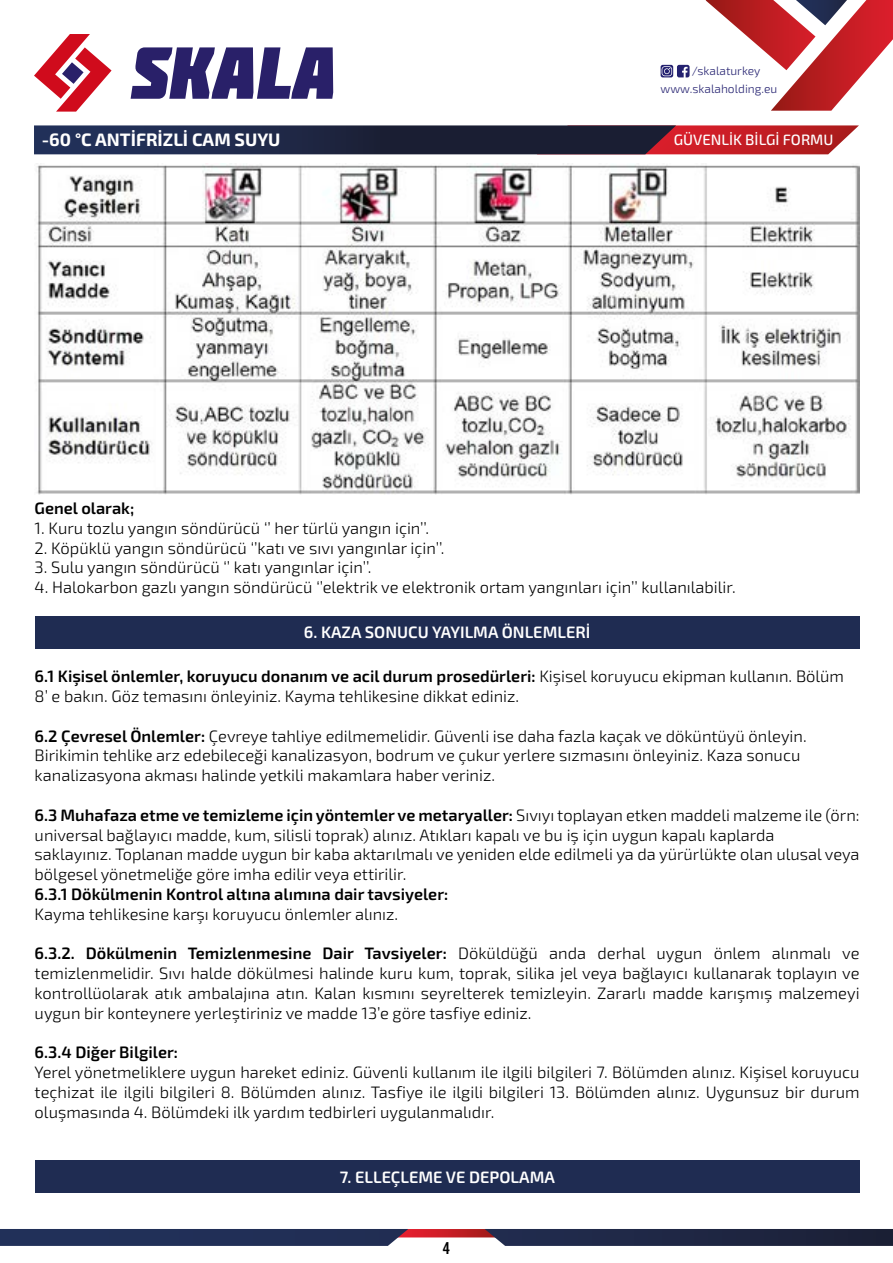
<style>
.page{position:relative;width:893px;height:1263px;background:#fff}
.page>*{position:absolute;margin:0;border:0;box-sizing:border-box;transform-origin:0 0}
.t1{font:700 18px "Exo 2";color:#fff}
.t2{font:300 16.5px/19.8px "Exo 2";color:#000}
.t3{font:600 16.5px "Exo 2";color:#000}
.t4{font:600 16.5px "Exo 2";color:#fff}
.t5{font:condensed 16.5px "Trade Gothic Bold Twenty";color:#000}
.t6{font:500 15px "Exo 2";color:#fff}
.t7{font:300 12px/17.4px "Exo 2";color:#242170}
.s1{font-weight:600}
</style>
<div class="page">
<svg style="left:0;top:1229px;width:893px;height:17px;background:#353756"></svg>
<svg style="left:34px;top:34px;width:78px;height:78px"></svg>
<svg style="left:131px;top:47px;width:202px;height:52px"></svg>
<svg style="left:706px;top:0;width:187px;height:111px"></svg>
<svg style="left:661px;top:65px;width:29px;height:12px"></svg>
<svg style="left:34px;top:125px;width:825px;height:29px;background:#482940"></svg>
<img style="left:37px;top:165px;width:823px;height:329px">
<div style="left:35px;top:616px;width:825px;height:33px;background:#1f2c52"></div>
<div style="left:35px;top:1161px;width:825px;height:32px;background:#1f2c52"></div>
<p class="t7" style="left:661px;top:63px;width:118px;text-indent:31px">/skalaturkey www.skalaholding.eu</p>
<p class="t1" style="left:42px;top:129px;width:240px">-60 °C ANTİFRİZLİ CAM SUYU</p>
<p class="t6" style="left:674px;top:131px;width:161px">GÜVENLİK BİLGİ FORMU</p>
<p class="t3" style="left:35px;top:498px;width:101px">Genel olarak;</p>
<p class="t2" style="left:35px;top:518px;width:396px">1. Kuru tozlu yangın söndürücü ‘’ her türlü yangın için’’.</p>
<p class="t2" style="left:35px;top:538px;width:411px">2. Köpüklü yangın söndürücü ‘’katı ve sıvı yangınlar için’’.</p>
<p class="t2" style="left:35px;top:558px;width:338px">3. Sulu yangın söndürücü ‘’ katı yangınlar için’’.</p>
<p class="t2" style="left:35px;top:578px;width:703px">4. Halokarbon gazlı yangın söndürücü ‘’elektrik ve elektronik ortam yangınları için’’ kullanılabilir.</p>
<p class="t4" style="left:304px;top:623px;width:288px">6. KAZA SONUCU YAYILMA ÖNLEMLERİ</p>
<p class="t2" style="left:35px;top:667px;width:811px"><span class="s1">6.1 Kişisel önlemler, koruyucu donanım ve acil durum prosedürleri:</span> Kişisel koruyucu ekipman kullanın. Bölüm<br>8’ e bakın. Göz temasını önleyiniz. Kayma tehlikesine dikkat ediniz.</p>
<p class="t2" style="left:35px;top:726px;width:773px"><span class="s1">6.2 Çevresel Önlemler:</span> Çevreye tahliye edilmemelidir. Güvenli ise daha fazla kaçak ve döküntüyü önleyin.<br>Birikimin tehlike arz edebileceği kanalizasyon, bodrum ve çukur yerlere sızmasını önleyiniz. Kaza sonucu kanalizasyona akması halinde yetkili makamlara haber veriniz.</p>
<p class="t2" style="left:35px;top:805px;width:826px"><span class="s1">6.3 Muhafaza etme ve temizleme için yöntemler ve metaryaller:</span> Sıvıyı toplayan etken maddeli malzeme ile (örn: universal bağlayıcı madde, kum, silisli toprak) alınız. Atıkları kapalı ve bu iş için uygun kapalı kaplarda<br>saklayınız. Toplanan madde uygun bir kaba aktarılmalı ve yeniden elde edilmeli ya da yürürlükte olan ulusal veya bölgesel yönetmeliğe göre imha edilir veya ettirilir.</p>
<p class="t3" style="left:35px;top:884px;width:415px">6.3.1 Dökülmenin Kontrol altına alımına dair tavsiyeler:</p>
<p class="t2" style="left:35px;top:904px;width:365px">Kayma tehlikesine karşı koruyucu önlemler alınız.</p>
<p class="t2" style="left:35px;top:944px;width:826px;text-align:justify"><span class="s1">6.3.2. Dökülmenin Temizlenmesine Dair Tavsiyeler:</span> Döküldüğü anda derhal uygun önlem alınmalı ve temizlenmelidir. Sıvı halde dökülmesi halinde kuru kum, toprak, silika jel veya bağlayıcı kullanarak toplayın ve kontrollüolarak atık ambalajına atın. Kalan kısmını seyrelterek temizleyin. Zararlı madde karışmış malzemeyi uygun bir konteynere yerleştiriniz ve madde 13’e göre tasfiye ediniz.</p>
<p class="t3" style="left:35px;top:1043px;width:145px">6.3.4 Diğer Bilgiler:</p>
<p class="t2" style="left:35px;top:1063px;width:826px;text-align:justify">Yerel yönetmeliklere uygun hareket ediniz. Güvenli kullanım ile ilgili bilgileri 7. Bölümden alınız. Kişisel koruyucu teçhizat ile ilgili bilgileri 8. Bölümden alınız. Tasfiye ile ilgili bilgileri 13. Bölümden alınız. Uygunsuz bir durum oluşmasında 4. Bölümdeki ilk yardım tedbirleri uygulanmalıdır.</p>
<p class="t4" style="left:340px;top:1167px;width:217px">7. ELLEÇLEME VE DEPOLAMA</p>
<p class="t5" style="left:443px;top:1238px;width:9px">4</p>
</div>
